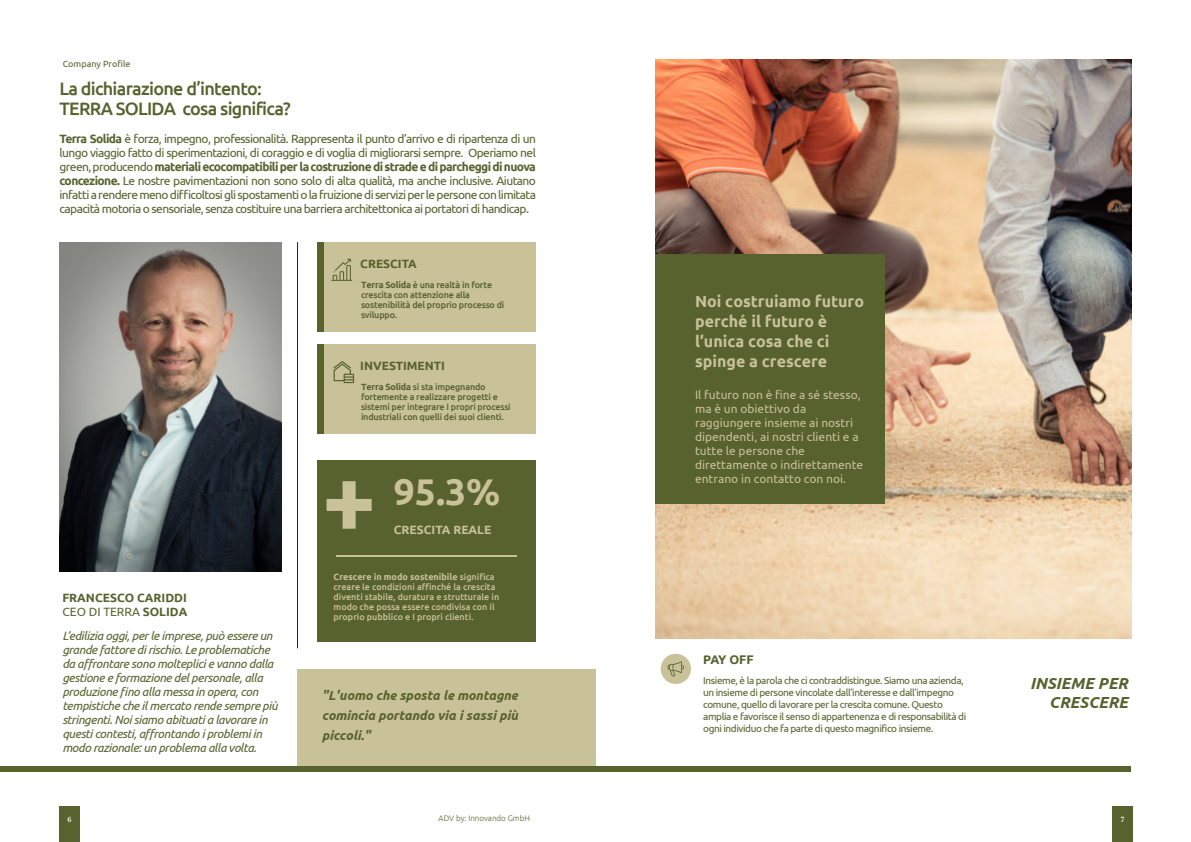
<style>
.page{position:relative;width:1191px;height:842px;background:#fff}
.page>*{position:absolute;margin:0;border:0;box-sizing:border-box;transform-origin:0 0}
.t1{font:700 96px "Ubuntu";color:#c9c198}
.t2{font:700 37.2px "Ubuntu";color:#c9c198}
.t3{font:500 18px/20px "Ubuntu";letter-spacing:-.04em;color:#57622e}
.t4{font:700 16px/20px "Ubuntu";color:#c9c198}
.t5{font:italic 700 16px/19.2px "Ubuntu";color:#57622e;text-align:right}
.t6{font:italic 700 13px/20px "Ubuntu";color:#57622e;text-align:justify}
.t7{font:700 12.5px "Ubuntu";letter-spacing:-.035em;color:#57622e}
.t8{font:12px/14px "Ubuntu";letter-spacing:-.05em;color:#57622e;text-align:justify}
.t9{font:italic 12px/14px "Ubuntu";letter-spacing:-.03em;color:#57622e}
.t10{font:12px/14px "Ubuntu";color:#c9c198}
.t11{font:700 12px/14px "Ubuntu";color:#57622e}
.t12{font:700 12px "Ubuntu";color:#c9c198}
.t13{font:10px/12px "Ubuntu";letter-spacing:-.04em;color:#57622e}
.t14{font:500 9px/10px "Ubuntu";letter-spacing:-.02em;color:#57622e}
.t15{font:500 9px/10px "Ubuntu";color:#c9c198}
.t16{font:9px "Ubuntu";color:#57622e}
.t17{font:300 8px "Ubuntu";color:#57622e}
.t18{font:600 8px "Baskerville";color:#fff}
.s1{font-weight:700}
.s2{font-weight:400}
</style>
<div class="page">
<div style="left:59px;top:807px;width:21px;height:35px;background:#57622e"></div>
<div style="left:1112px;top:807px;width:20px;height:35px;background:#57622e"></div>
<hr style="left:297px;top:242px;width:1px;height:406px;background:#231f20">
<img style="left:60px;top:242px;width:221px;height:329px">
<div style="left:297px;top:669px;width:298px;height:97px;background:#c9c198"></div>
<div style="left:317px;top:242px;width:219px;height:89px;background:#c9c198"></div>
<div style="left:317px;top:344px;width:219px;height:89px;background:#c9c198"></div>
<div style="left:317px;top:242px;width:6px;height:89px;background:#57622e"></div>
<div style="left:317px;top:344px;width:6px;height:89px;background:#57622e"></div>
<svg style="left:331px;top:259px;width:21px;height:22px"></svg>
<svg style="left:333px;top:361px;width:21px;height:22px"></svg>
<div style="left:317px;top:460px;width:219px;height:182px;background:#57622e"></div>
<hr style="left:336px;top:555px;width:180px;height:1px;background:#c9c198">
<img style="left:655px;top:60px;width:476px;height:578px">
<div style="left:660px;top:654px;width:31px;height:30px;background:#c9c198;border-radius:50%"></div>
<div style="left:655px;top:254px;width:229px;height:249px;background:#57622e"></div>
<div style="left:0;top:766px;width:1131px;height:6px;background:#57622e"></div>
<svg style="left:667px;top:661px;width:17px;height:15px"></svg>
<p class="t16" style="left:63px;top:60px;width:69px">Company Profile</p>
<h3 class="t3" style="left:60px;top:80px;width:233px">La dichiarazione d’intento:<br>TERRA SOLIDA cosa significa?</h3>
<p class="t8" style="left:60px;top:132px;width:478px"><span class="s1">Terra Solida</span> è forza, impegno, professionalità. Rappresenta il punto d’arrivo e di ripartenza di un lungo viaggio fatto di sperimentazioni, di coraggio e di voglia di migliorarsi sempre. Operiamo nel green,producendo<span class="s1">materiali ecocompatibili per la costruzione di strade e di parcheggi di nuova concezione.</span> Le nostre pavimentazioni non sono solo di alta qualità, ma anche inclusive. Aiutano infatti a rendere meno difficoltosi gli spostamenti o la fruizione di servizi per le persone con limitata capacità motoria o sensoriale, senza costituire una barriera architettonica ai portatori di handicap.</p>
<p class="t11" style="left:62px;top:591px;width:126px">FRANCESCO CARIDDI<br><span class="s2">CEO DI TERRA</span> SOLIDA</p>
<p class="t9" style="left:62px;top:629px;width:217px">L’edilizia oggi, per le imprese, può essere un grande fattore di rischio. Le problematiche da affrontare sono molteplici e vanno dalla gestione e formazione del personale, alla produzione fino alla messa in opera, con tempistiche che il mercato rende sempre più stringenti. Noi siamo abituati a lavorare in questi contesti, affrontando i problemi in modo razionale: un problema alla volta.</p>
<p class="t11" style="left:360px;top:257px;width:58px">CRESCITA</p>
<p class="t14" style="left:361px;top:280px;width:145px"><span class="s1">Terra Solida</span> è una realtà in forte crescita con attenzione alla sostenibilità del proprio processo di sviluppo.</p>
<p class="t11" style="left:360px;top:360px;width:86px">INVESTIMENTI</p>
<p class="t14" style="left:361px;top:382px;width:151px"><span class="s1">Terra Solida</span> si sta impegnando fortemente a realizzare progetti e sistemi per integrare I propri processi industriali con quelli dei suoi clienti.</p>
<h2 class="t2" style="left:394px;top:476px;width:108px">95.3%</h2>
<h1 class="t1" style="left:322px;top:459px;width:56px">+</h1>
<p class="t12" style="left:394px;top:525px;width:99px">CRESCITA REALE</p>
<p class="t15" style="left:333px;top:573px;width:167px"><span class="s1">Crescere in modo sostenibile</span> significa creare le condizioni affinché la crescita diventi stabile, duratura e strutturale in modo che possa essere condivisa con il proprio pubblico e I propri clienti.</p>
<p class="t6" style="left:322px;top:686px;width:197px">"L'uomo che sposta le montagne comincia portando via i sassi più piccoli."</p>
<h3 class="t4" style="left:695px;top:292px;width:171px">Noi costruiamo futuro perché il futuro è l’unica cosa che ci spinge a crescere</h3>
<p class="t10" style="left:695px;top:388px;width:170px">Il futuro non è fine a sé stesso, ma è un obiettivo da raggiungere insieme ai nostri dipendenti, ai nostri clienti e a tutte le persone che direttamente o indirettamente entrano in contatto con noi.</p>
<p class="t7" style="left:703px;top:654px;width:52px">PAY OFF</p>
<p class="t13" style="left:703px;top:675px;width:264px">Insieme, è la parola che ci contraddistingue. Siamo una azienda, un insieme di persone vincolate dall’interesse e dall’impegno comune, quello di lavorare per la crescita comune. Questo amplia e favorisce il senso di appartenenza e di responsabilità di ogni individuo che fa parte di questo magnifico insieme.</p>
<h3 class="t5" style="left:1030px;top:675px;width:99px">INSIEME PER<br>CRESCERE</h3>
<p class="t18" style="left:68px;top:814px;width:5px">6</p>
<p class="t17" style="left:438px;top:815px;width:93px">ADV by: Innovando GmbH</p>
<p class="t18" style="left:1120px;top:814px;width:6px">7</p>
</div>
